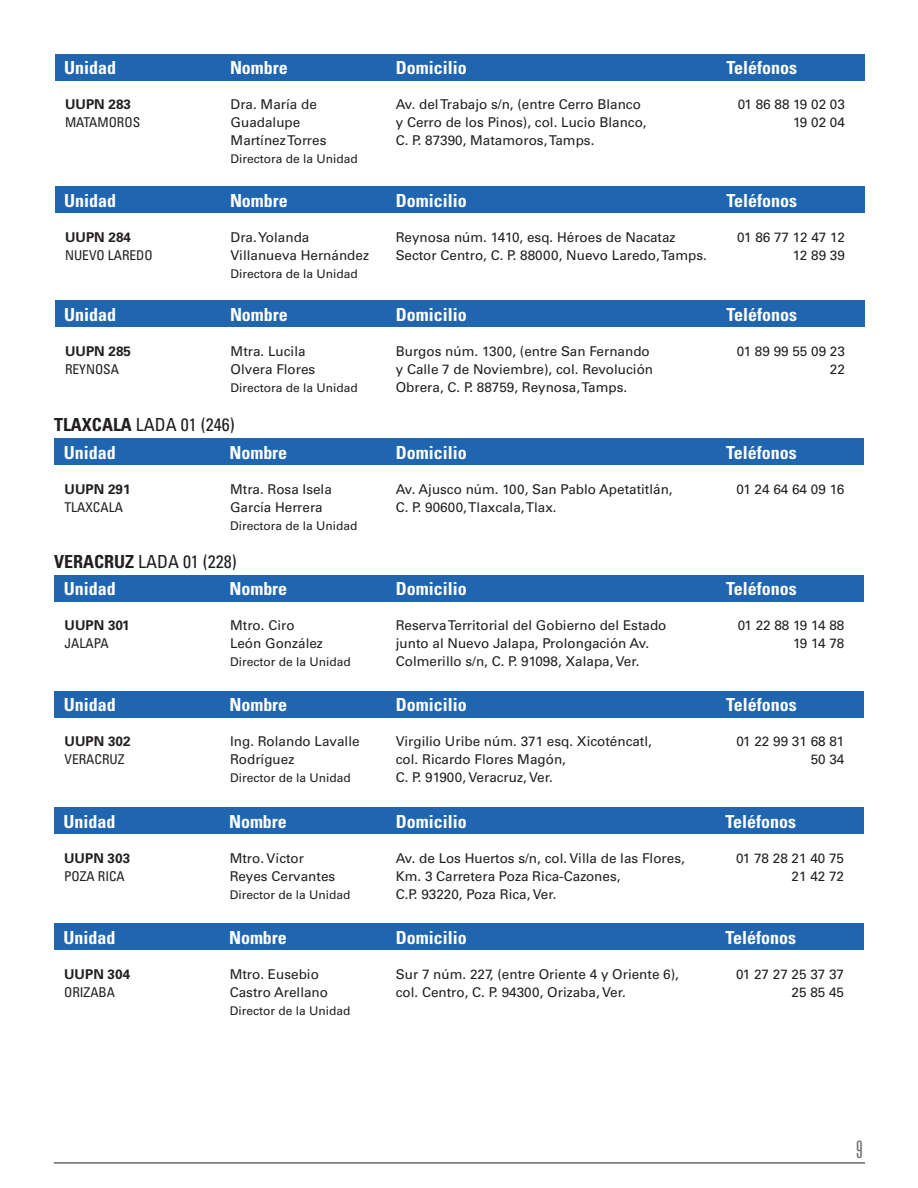
<style>
.page{position:relative;width:918px;height:1188px;background:#fff}
.page>*{position:absolute;margin:0;border:0;box-sizing:border-box;transform-origin:0 0}
.t1{font:300 ultra-condensed 24px "Univers";color:#6c6d70}
.t2{font:700 condensed 18px "Univers";color:#fff}
.t3{font:condensed 18px "Univers";color:#231f20}
.t4{font:13.5px/18px "Univers";color:#231f20}
.t5{font:condensed 13.5px "Univers";color:#231f20}
.t6{font:700 13.5px "Univers";color:#231f20}
.t7{font:13.5px "Univers";letter-spacing:-.02em;color:#231f20}
.t8{font:12px "Univers";color:#231f20}
.s1{font-weight:700}
</style>
<div class="page">
<hr style="left:54px;top:1163px;width:811px;height:1px;background:#231f20">
<div style="left:55px;top:54px;width:810px;height:27px;background:#1f65af"></div>
<div style="left:55px;top:187px;width:810px;height:26px;background:#1f65af"></div>
<div style="left:55px;top:301px;width:810px;height:26px;background:#1f65af"></div>
<div style="left:54px;top:439px;width:810px;height:26px;background:#1f65af"></div>
<div style="left:54px;top:575px;width:810px;height:27px;background:#1f65af"></div>
<div style="left:54px;top:691px;width:810px;height:27px;background:#1f65af"></div>
<div style="left:54px;top:807px;width:810px;height:27px;background:#1f65af"></div>
<div style="left:54px;top:924px;width:810px;height:26px;background:#1f65af"></div>
<p class="t2" style="left:64px;top:57px;width:54px">Unidad</p>
<p class="t6" style="left:65px;top:96px;width:68px">UUPN 283</p>
<p class="t5" style="left:65px;top:114px;width:77px">MATAMOROS</p>
<p class="t2" style="left:64px;top:189px;width:54px">Unidad</p>
<p class="t6" style="left:65px;top:229px;width:68px">UUPN 284</p>
<p class="t5" style="left:65px;top:246px;width:89px">NUEVO LAREDO</p>
<p class="t2" style="left:64px;top:303px;width:54px">Unidad</p>
<p class="t6" style="left:65px;top:343px;width:68px">UUPN 285</p>
<p class="t5" style="left:65px;top:360px;width:56px">REYNOSA</p>
<p class="t2" style="left:230px;top:57px;width:59px">Nombre</p>
<p class="t2" style="left:396px;top:57px;width:73px">Domicilio</p>
<p class="t2" style="left:727px;top:57px;width:72px">Teléfonos</p>
<p class="t4" style="left:738px;top:95px;width:109px">01 86 88 19 02 03</p>
<p class="t4" style="left:793px;top:113px;width:53px">19 02 04</p>
<p class="t4" style="left:396px;top:95px;width:247px">Av. del Trabajo s/n, (entre Cerro Blanco</p>
<p class="t4" style="left:396px;top:113px;width:252px">y Cerro de los Pinos), col. Lucio Blanco,</p>
<p class="t4" style="left:396px;top:131px;width:200px">C. P. 87390, Matamoros, Tamps.</p>
<p class="t4" style="left:231px;top:95px;width:88px">Dra. María de<br>Guadalupe</p>
<p class="t4" style="left:231px;top:131px;width:97px">Martínez Torres</p>
<p class="t8" style="left:231px;top:152px;width:129px">Directora de la Unidad</p>
<p class="t2" style="left:230px;top:189px;width:59px">Nombre</p>
<p class="t2" style="left:396px;top:189px;width:73px">Domicilio</p>
<p class="t2" style="left:727px;top:189px;width:72px">Teléfonos</p>
<p class="t4" style="left:737px;top:228px;width:109px">01 86 77 12 47 12</p>
<p class="t4" style="left:793px;top:246px;width:54px">12 89 39</p>
<p class="t4" style="left:396px;top:228px;width:313px">Reynosa núm. 1410, esq. Héroes de Nacataz<br>Sector Centro, C. P. 88000, Nuevo Laredo, Tamps.</p>
<p class="t4" style="left:231px;top:228px;width:80px">Dra. Yolanda</p>
<p class="t4" style="left:231px;top:246px;width:140px">Villanueva Hernández</p>
<p class="t8" style="left:231px;top:266px;width:129px">Directora de la Unidad</p>
<p class="t2" style="left:230px;top:303px;width:59px">Nombre</p>
<p class="t2" style="left:396px;top:303px;width:73px">Domicilio</p>
<p class="t2" style="left:727px;top:303px;width:72px">Teléfonos</p>
<p class="t4" style="left:737px;top:342px;width:110px">01 89 99 55 09 23</p>
<p class="t4" style="left:830px;top:360px;width:17px">22</p>
<p class="t4" style="left:396px;top:342px;width:256px">Burgos núm. 1300, (entre San Fernando</p>
<p class="t4" style="left:396px;top:360px;width:259px">y Calle 7 de Noviembre), col. Revolución<br>Obrera, C. P. 88759, Reynosa, Tamps.</p>
<p class="t4" style="left:231px;top:342px;width:77px">Mtra. Lucila</p>
<p class="t4" style="left:231px;top:360px;width:86px">Olvera Flores</p>
<p class="t8" style="left:231px;top:380px;width:129px">Directora de la Unidad</p>
<p class="t3" style="left:54px;top:413px;width:182px"><span class="s1">TLAXCALA</span> LADA 01 (246)</p>
<p class="t2" style="left:64px;top:441px;width:54px">Unidad</p>
<p class="t6" style="left:64px;top:481px;width:68px">UUPN 291</p>
<p class="t5" style="left:64px;top:498px;width:60px">TLAXCALA</p>
<p class="t2" style="left:230px;top:441px;width:59px">Nombre</p>
<p class="t2" style="left:396px;top:441px;width:73px">Domicilio</p>
<p class="t2" style="left:726px;top:441px;width:72px">Teléfonos</p>
<p class="t4" style="left:396px;top:480px;width:278px">Av. Ajusco núm. 100, San Pablo Apetatitlán,</p>
<p class="t4" style="left:737px;top:480px;width:109px">01 24 64 64 09 16</p>
<p class="t4" style="left:396px;top:498px;width:162px">C. P. 90600, Tlaxcala, Tlax.</p>
<p class="t4" style="left:230px;top:480px;width:103px">Mtra. Rosa Isela</p>
<p class="t4" style="left:230px;top:498px;width:94px">García Herrera</p>
<p class="t8" style="left:230px;top:518px;width:129px">Directora de la Unidad</p>
<p class="t3" style="left:54px;top:550px;width:184px"><span class="s1">VERACRUZ</span> LADA 01 (228)</p>
<p class="t2" style="left:64px;top:578px;width:54px">Unidad</p>
<p class="t6" style="left:64px;top:617px;width:67px">UUPN 301</p>
<p class="t5" style="left:64px;top:635px;width:46px">JALAPA</p>
<p class="t2" style="left:64px;top:694px;width:54px">Unidad</p>
<p class="t6" style="left:64px;top:733px;width:68px">UUPN 302</p>
<p class="t5" style="left:64px;top:751px;width:62px">VERACRUZ</p>
<p class="t2" style="left:63px;top:810px;width:54px">Unidad</p>
<p class="t6" style="left:64px;top:850px;width:68px">UUPN 303</p>
<p class="t5" style="left:64px;top:867px;width:62px">POZA RICA</p>
<p class="t2" style="left:63px;top:927px;width:54px">Unidad</p>
<p class="t6" style="left:64px;top:966px;width:68px">UUPN 304</p>
<p class="t5" style="left:64px;top:983px;width:53px">ORIZABA</p>
<p class="t2" style="left:230px;top:578px;width:59px">Nombre</p>
<p class="t2" style="left:396px;top:578px;width:73px">Domicilio</p>
<p class="t2" style="left:726px;top:578px;width:72px">Teléfonos</p>
<p class="t7" style="left:738px;top:617px;width:108px">01 22 88 19 14 88</p>
<p class="t4" style="left:793px;top:634px;width:53px">19 14 78</p>
<p class="t4" style="left:396px;top:616px;width:272px">Reserva Territorial del Gobierno del Estado junto al Nuevo Jalapa, Prolongación Av.<br>Colmerillo s/n, C. P. 91098, Xalapa, Ver.</p>
<p class="t4" style="left:230px;top:616px;width:66px">Mtro. Ciro</p>
<p class="t4" style="left:230px;top:634px;width:94px">León González</p>
<p class="t8" style="left:230px;top:655px;width:122px">Director de la Unidad</p>
<p class="t2" style="left:230px;top:694px;width:59px">Nombre</p>
<p class="t2" style="left:396px;top:694px;width:73px">Domicilio</p>
<p class="t2" style="left:726px;top:694px;width:72px">Teléfonos</p>
<p class="t4" style="left:736px;top:732px;width:110px">01 22 99 31 68 81</p>
<p class="t4" style="left:811px;top:750px;width:35px">50 34</p>
<p class="t4" style="left:396px;top:732px;width:258px">Virgilio Uribe núm. 371 esq. Xicoténcatl,</p>
<p class="t4" style="left:396px;top:750px;width:172px">col. Ricardo Flores Magón,</p>
<p class="t4" style="left:396px;top:768px;width:159px">C. P. 91900, Veracruz, Ver.</p>
<p class="t4" style="left:230px;top:732px;width:131px">Ing. Rolando Lavalle<br>Rodríguez</p>
<p class="t8" style="left:230px;top:771px;width:122px">Director de la Unidad</p>
<p class="t2" style="left:229px;top:810px;width:59px">Nombre</p>
<p class="t2" style="left:396px;top:810px;width:73px">Domicilio</p>
<p class="t2" style="left:726px;top:810px;width:72px">Teléfonos</p>
<p class="t4" style="left:736px;top:849px;width:110px">01 78 28 21 40 75</p>
<p class="t4" style="left:792px;top:867px;width:54px">21 42 72</p>
<p class="t4" style="left:230px;top:849px;width:76px">Mtro. Víctor</p>
<p class="t4" style="left:230px;top:867px;width:107px">Reyes Cervantes</p>
<p class="t8" style="left:230px;top:887px;width:122px">Director de la Unidad</p>
<p class="t4" style="left:396px;top:849px;width:291px">Av. de Los Huertos s/n, col. Villa de las Flores,<br>Km. 3 Carretera Poza Rica-Cazones,</p>
<p class="t4" style="left:396px;top:885px;width:162px">C.P. 93220, Poza Rica, Ver.</p>
<p class="t2" style="left:229px;top:927px;width:59px">Nombre</p>
<p class="t2" style="left:396px;top:927px;width:73px">Domicilio</p>
<p class="t2" style="left:726px;top:927px;width:72px">Teléfonos</p>
<p class="t4" style="left:736px;top:965px;width:110px">01 27 27 25 37 37</p>
<p class="t4" style="left:792px;top:983px;width:54px">25 85 45</p>
<p class="t4" style="left:396px;top:965px;width:285px">Sur 7 núm. 227, (entre Oriente 4 y Oriente 6), col. Centro, C. P. 94300, Orizaba, Ver.</p>
<p class="t4" style="left:230px;top:965px;width:91px">Mtro. Eusebio</p>
<p class="t4" style="left:230px;top:983px;width:100px">Castro Arellano</p>
<p class="t8" style="left:230px;top:1003px;width:122px">Director de la Unidad</p>
<h1 class="t1" style="left:856px;top:1137px;width:8px">9</h1>
</div>
